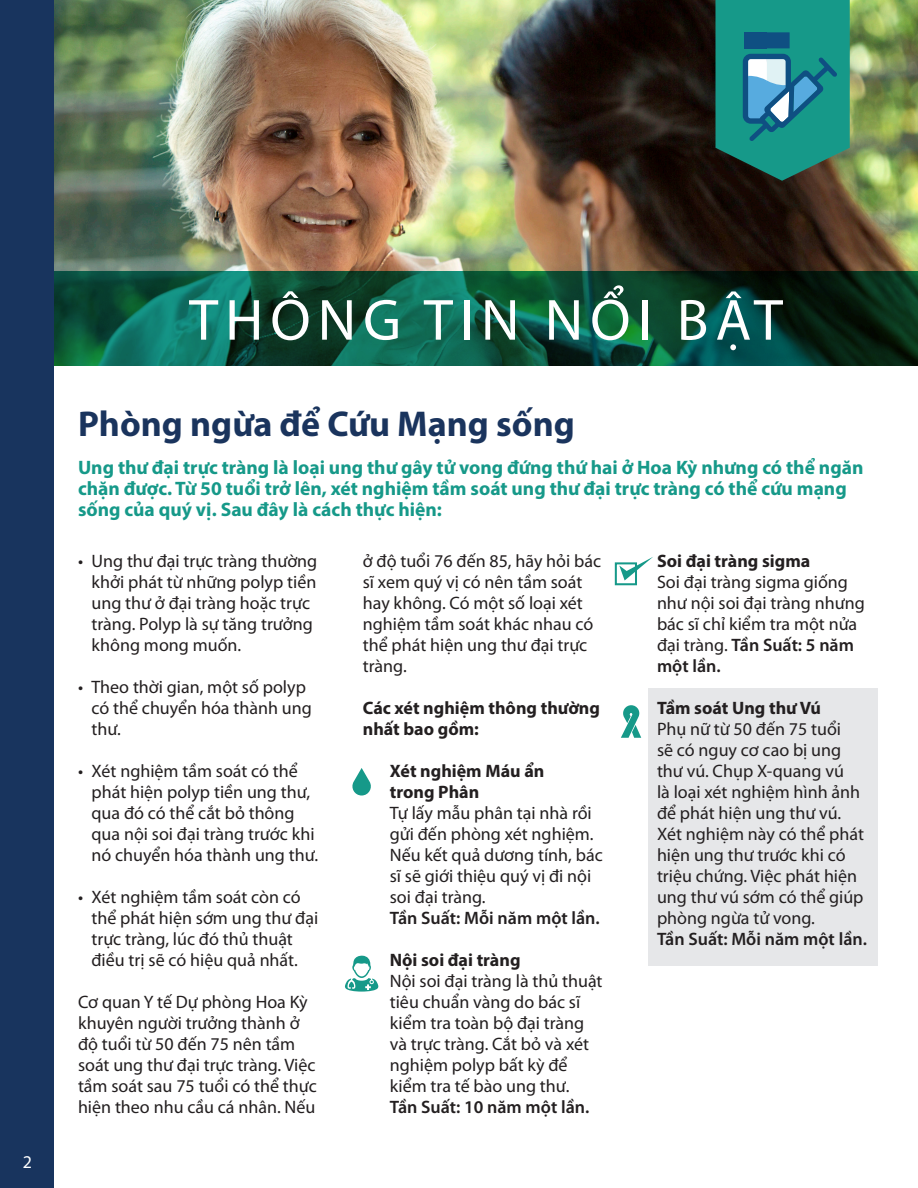
<style>
.page{position:relative;width:918px;height:1188px;background:#fff}
.page>*{position:absolute;margin:0;border:0;box-sizing:border-box;transform-origin:0 0}
.Table_Body{font:58.5px "Myriad Pro";letter-spacing:.12em;color:#fff}
.Table_Body-2{font:700 36px "Myriad Pro";color:#1a345d}
.Table_Body-3{font:700 19.5px/21px "Myriad Pro";color:#169989}
.Table_Body-4{font:18px/21px "Myriad Pro";color:#231f20}
.Table_Body-5{font:700 18px/21px "Myriad Pro";color:#231f20}
.Table_Body-6{font:600 18px "Myriad Pro";color:#231f20}
.t1{font:18px "Myriad Pro";color:#fff}
.s1{font-weight:600}
</style>
<div class="page">
<div style="left:648px;top:688px;width:230px;height:278px;background:#e6e7e9"></div>
<img style="left:54px;top:0;width:864px;height:272px">
<svg style="left:54px;top:272px;width:864px;height:94px;background:#0b4e3b"></svg>
<svg style="left:716px;top:0;width:134px;height:181px;background:#268c88"></svg>
<svg style="left:621px;top:705px;width:20px;height:33px"></svg>
<div style="left:615px;top:562px;width:22px;height:23px;border:2px solid #169989"></div>
<svg style="left:619px;top:557px;width:34px;height:24px"></svg>
<svg style="left:345px;top:955px;width:33px;height:37px"></svg>
<svg style="left:352px;top:768px;width:19px;height:28px"></svg>
<div style="left:0;top:0;width:54px;height:1188px;background:#18345e"></div>
<p class="t1" style="left:23px;top:1151px;width:11px">2</p>
<p class="Table_Body" style="left:189px;top:284px;width:595px">THÔNG TIN NỔI BẬT</p>
<p class="Table_Body-2" style="left:78px;top:400px;width:498px">Phòng ngừa để Cứu Mạng sống</p>
<p class="Table_Body-3" style="left:78px;top:456px;width:787px">Ung thư đại trực tràng là loại ung thư gây tử vong đứng thứ hai ở Hoa Kỳ nhưng có thể ngăn chặn được. Từ 50 tuổi trở lên, xét nghiệm tầm soát ung thư đại trực tràng có thể cứu mạng sống của quý vị. Sau đây là cách thực hiện:</p>
<p class="Table_Body-4" style="left:363px;top:550px;width:240px">ở độ tuổi 76 đến 85, hãy hỏi bác sĩ xem quý vị có nên tầm soát hay không. Có một số loại xét nghiệm tầm soát khác nhau có thể phát hiện ung thư đại trực tràng.</p>
<p class="Table_Body-5" style="left:363px;top:697px;width:239px">Các xét nghiệm thông thường nhất bao gồm:</p>
<p class="Table_Body-5" style="left:390px;top:760px;width:156px">Xét nghiệm Máu ẩn trong Phân</p>
<p class="Table_Body-4" style="left:390px;top:802px;width:214px">Tự lấy mẫu phân tại nhà rồi gửi đến phòng xét nghiệm.<br>Nếu kết quả dương tính, bác sĩ sẽ giới thiệu quý vị đi nội soi đại tràng.</p>
<p class="Table_Body-6" style="left:390px;top:907px;width:212px">Tần Suất: Mỗi năm một lần.</p>
<p class="Table_Body-5" style="left:390px;top:949px;width:132px">Nội soi đại tràng</p>
<p class="Table_Body-4" style="left:390px;top:970px;width:214px">Nội soi đại tràng là thủ thuật tiêu chuẩn vàng do bác sĩ kiểm tra toàn bộ đại tràng và trực tràng. Cắt bỏ và xét nghiệm polyp bất kỳ để kiểm tra tế bào ung thư.</p>
<p class="Table_Body-6" style="left:390px;top:1096px;width:201px">Tần Suất: 10 năm một lần.</p>
<p class="Table_Body-4" style="left:92px;top:550px;width:227px;text-indent:-14px">• Ung thư đại trực tràng thường khởi phát từ những polyp tiền ung thư ở đại tràng hoặc trực tràng. Polyp là sự tăng trưởng không mong muốn.</p>
<p class="Table_Body-4" style="left:92px;top:676px;width:222px;text-indent:-14px">• Theo thời gian, một số polyp có thể chuyển hóa thành ung thư.</p>
<p class="Table_Body-4" style="left:92px;top:760px;width:228px;text-indent:-14px">• Xét nghiệm tầm soát có thể phát hiện polyp tiền ung thư, qua đó có thể cắt bỏ thông qua nội soi đại tràng trước khi nó chuyển hóa thành ung thư.</p>
<p class="Table_Body-4" style="left:92px;top:886px;width:228px;text-indent:-14px">• Xét nghiệm tầm soát còn có thể phát hiện sớm ung thư đại trực tràng, lúc đó thủ thuật điều trị sẽ có hiệu quả nhất.</p>
<p class="Table_Body-4" style="left:78px;top:991px;width:240px">Cơ quan Y tế Dự phòng Hoa Kỳ khuyên người trưởng thành ở độ tuổi từ 50 đến 75 nên tầm soát ung thư đại trực tràng. Việc tầm soát sau 75 tuổi có thể thực hiện theo nhu cầu cá nhân. Nếu</p>
<p class="Table_Body-5" style="left:657px;top:550px;width:155px">Soi đại tràng sigma</p>
<p class="Table_Body-4" style="left:657px;top:571px;width:209px">Soi đại tràng sigma giống như nội soi đại tràng nhưng bác sĩ chỉ kiểm tra một nửa đại tràng. <span class="s1">Tần Suất: 5 năm một lần.</span></p>
<p class="Table_Body-5" style="left:657px;top:697px;width:166px">Tầm soát Ung thư Vú</p>
<p class="Table_Body-4" style="left:657px;top:718px;width:209px">Phụ nữ từ 50 đến 75 tuổi<br>sẽ có nguy cơ cao bị ung thư vú. Chụp X-quang vú<br>là loại xét nghiệm hình ảnh để phát hiện ung thư vú.<br>Xét nghiệm này có thể phát hiện ung thư trước khi có triệu chứng. Việc phát hiện ung thư vú sớm có thể giúp phòng ngừa tử vong.</p>
<p class="Table_Body-6" style="left:657px;top:928px;width:212px">Tần Suất: Mỗi năm một lần.</p>
</div>
